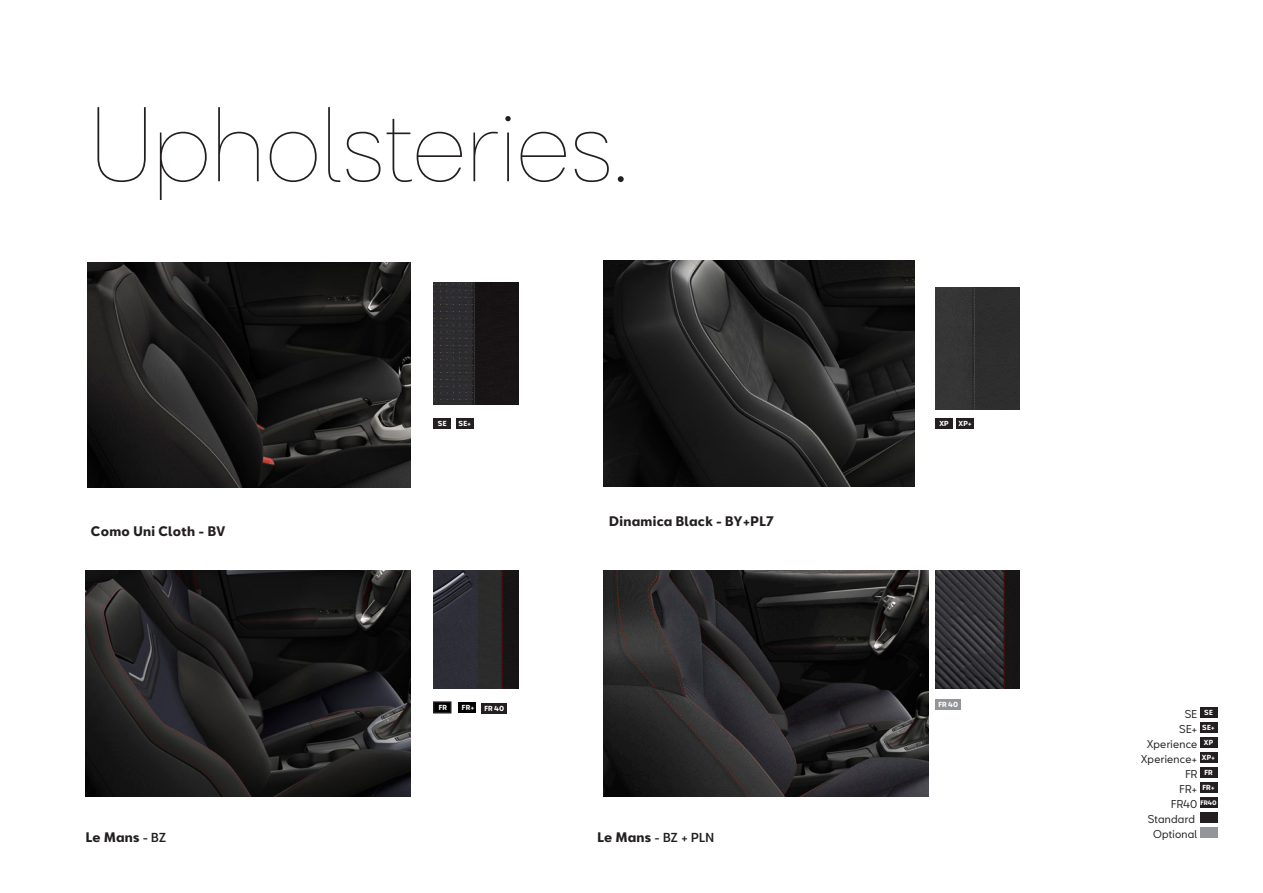
<style>
.page{position:relative;width:1263px;height:893px;background:#fff}
.page>*{position:absolute;margin:0;border:0;box-sizing:border-box;transform-origin:0 0}
.Headline{font:200 97.5px "Seat Bcn";color:#231f20}
.t1{font:700 12.75px "SEATBCN";letter-spacing:.025em;color:#231f20}
.t2{font:500 12px "SEATBCN";color:#231f20}
.t3{font:10.5px "SEATBCN";letter-spacing:.025em;color:#231f20}
.t4{font:700 6.75px "SEATBCN";letter-spacing:.03em;color:#fff}
.t5{font:700 6px "SEATBCN";color:#fff}
.s1{font-weight:500;font-size:12px}
.s2{font-weight:700;font-size:12.75px}
</style>
<div class="page">
<div style="left:935px;top:418px;width:17px;height:10px;background:#231f20"></div>
<img style="left:87px;top:262px;width:323px;height:226px">
<img style="left:434px;top:282px;width:84px;height:122px">
<img style="left:604px;top:261px;width:310px;height:225px">
<div style="left:935px;top:287px;width:85px;height:122px;background:#303030"></div>
<img style="left:86px;top:571px;width:324px;height:225px">
<img style="left:434px;top:571px;width:84px;height:117px">
<div style="left:434px;top:418px;width:17px;height:10px;background:#231f20"></div>
<div style="left:1200px;top:707px;width:17px;height:11px;background:#231f20"></div>
<div style="left:1200px;top:722px;width:17px;height:11px;background:#231f20"></div>
<div style="left:1200px;top:737px;width:17px;height:11px;background:#231f20"></div>
<div style="left:1200px;top:752px;width:17px;height:11px;background:#231f20"></div>
<div style="left:1200px;top:767px;width:17px;height:11px;background:#231f20"></div>
<div style="left:1200px;top:782px;width:17px;height:11px;background:#231f20"></div>
<div style="left:1200px;top:797px;width:17px;height:11px;background:#231f20"></div>
<div style="left:1200px;top:812px;width:17px;height:11px;background:#231f20"></div>
<div style="left:1200px;top:827px;width:17px;height:11px;background:#939598"></div>
<div style="left:456px;top:418px;width:17px;height:10px;background:#231f20"></div>
<div style="left:957px;top:418px;width:17px;height:10px;background:#231f20"></div>
<div style="left:434px;top:702px;width:17px;height:11px;background:#000"></div>
<div style="left:433px;top:701px;width:18px;height:12px;border:2px solid #231f20"></div>
<div style="left:459px;top:702px;width:17px;height:11px;background:#000"></div>
<div style="left:482px;top:703px;width:25px;height:10px;background:#231f20"></div>
<img style="left:604px;top:571px;width:324px;height:225px">
<img style="left:935px;top:571px;width:85px;height:117px">
<div style="left:935px;top:699px;width:26px;height:11px;background:#939598"></div>
<p class="Headline" style="left:90px;top:61px;width:540px">Upholsteries.</p>
<p class="t1" style="left:91px;top:524px;width:136px">Como Uni Cloth - BV</p>
<p class="t1" style="left:86px;top:830px;width:82px">Le Mans <span class="s1">- BZ</span></p>
<p class="t4" style="left:438px;top:419px;width:10px">SE</p>
<p class="t4" style="left:459px;top:419px;width:14px">SE+</p>
<p class="t4" style="left:959px;top:419px;width:15px">XP+</p>
<p class="t4" style="left:939px;top:419px;width:11px">XP</p>
<p class="t1" style="left:609px;top:514px;width:166px">Dinamica Black - BY+PL7</p>
<p class="t4" style="left:439px;top:704px;width:10px">FR</p>
<p class="t4" style="left:462px;top:704px;width:14px">FR+</p>
<p class="t4" style="left:484px;top:704px;width:21px">FR 40</p>
<p class="t2" style="left:597px;top:831px;width:118px"><span class="s2">Le Mans</span> - BZ + PLN</p>
<p class="t4" style="left:938px;top:701px;width:21px">FR 40</p>
<p class="t3" style="left:1185px;top:706px;width:14px">SE</p>
<p class="t4" style="left:1204px;top:709px;width:10px">SE</p>
<p class="t3" style="left:1179px;top:721px;width:20px">SE+</p>
<p class="t4" style="left:1202px;top:724px;width:14px">SE+</p>
<p class="t3" style="left:1147px;top:736px;width:52px">Xperience</p>
<p class="t4" style="left:1204px;top:739px;width:11px">XP</p>
<p class="t3" style="left:1141px;top:751px;width:58px">Xperience+</p>
<p class="t4" style="left:1202px;top:754px;width:15px">XP+</p>
<p class="t3" style="left:1185px;top:766px;width:14px">FR</p>
<p class="t4" style="left:1204px;top:769px;width:10px">FR</p>
<p class="t3" style="left:1179px;top:781px;width:19px">FR+</p>
<p class="t4" style="left:1202px;top:784px;width:14px">FR+</p>
<p class="t3" style="left:1171px;top:796px;width:28px">FR40</p>
<p class="t5" style="left:1200px;top:799px;width:18px">FR40</p>
<p class="t3" style="left:1148px;top:811px;width:49px">Standard</p>
<p class="t3" style="left:1153px;top:826px;width:46px">Optional</p>
</div>
